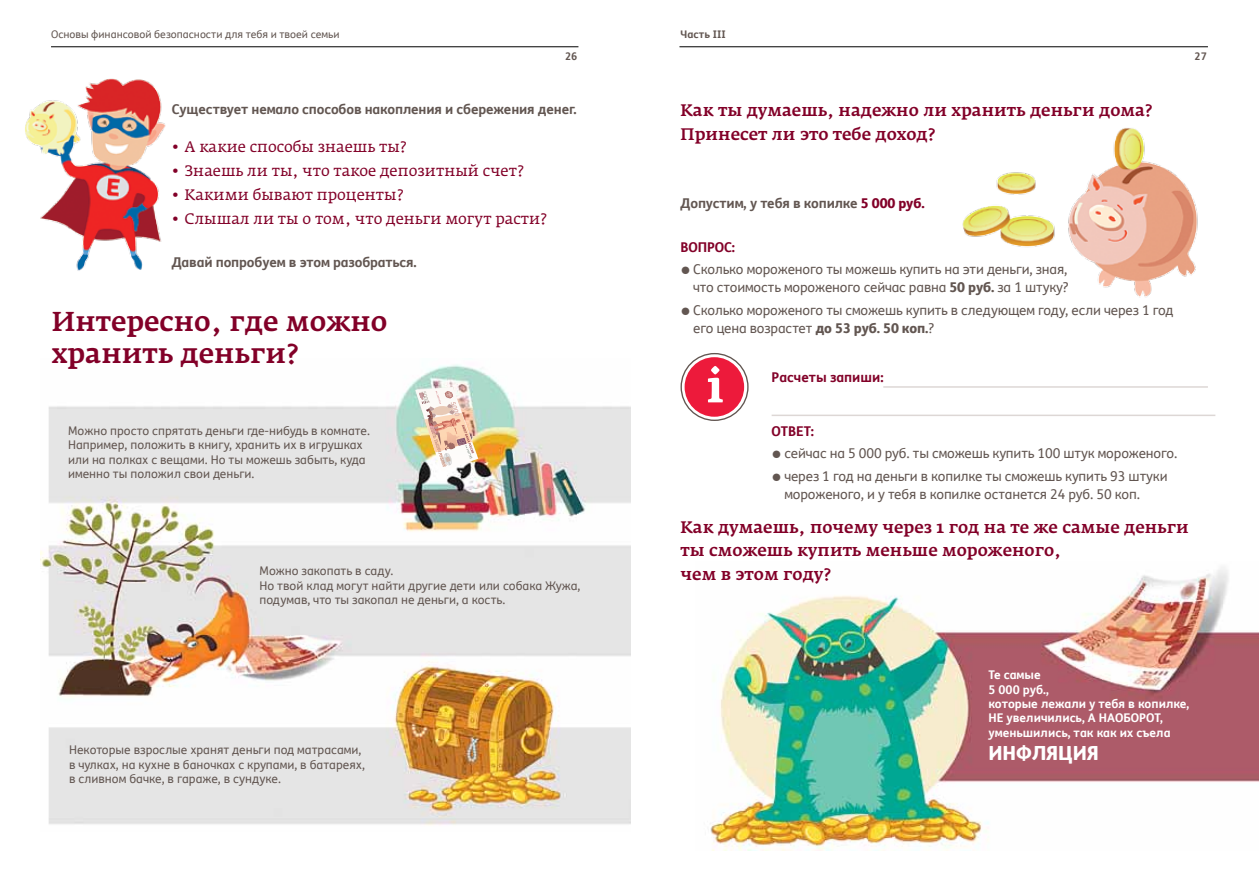
<style>
.page{position:relative;width:1259px;height:893px;background:#fff}
.page>*{position:absolute;margin:0;border:0;box-sizing:border-box;transform-origin:0 0}
.t1{font:500 27px/32.4px "Fedra Serif A Pro";color:#820028}
.t2{font:800 19.5px "FS Me Pro";color:#fff}
.t3{font:500 16.5px/23.9px "Fedra Serif A Pro";color:#820028}
.t4{font:15px "Fedra Serif A Pro";color:#820028}
.t5{font:13.5px/18px "FS Me Pro";letter-spacing:-.01em;color:#625651}
.t6{font:700 13.5px "FS Me Pro";letter-spacing:-.01em;color:#625651}
.t7{font:700 13.5px "FS Me Pro";color:#820028}
.t8{font:12px/14.4px "FS Me Pro";color:#625651}
.t9{font:700 12px/14.4px "FS Me Pro";color:#fff}
.t10{font:10.5px "FS Me Pro";color:#625651}
.t11{font:700 10.5px "FS Me Pro";color:#625651}
.s1{font-weight:800;color:#820028}
.s2{font-family:"Fedra Serif A Pro";font-weight:700}
.s3{font-weight:800}
</style>
<div class="page">
<hr style="left:51px;top:47px;width:527px;height:1px;background:#000">
<hr style="left:679px;top:47px;width:529px;height:1px;background:#000">
<img style="left:25px;top:78px;width:141px;height:193px">
<img style="left:40px;top:364px;width:590px;height:461px">
<img style="left:710px;top:567px;width:549px;height:283px">
<img style="left:962px;top:128px;width:236px;height:169px">
<svg style="left:681px;top:354px;width:67px;height:66px"></svg>
<div style="left:680px;top:353px;width:68px;height:68px;border:1px solid #625651;border-radius:50%"></div>
<div style="left:684px;top:357px;width:60px;height:60px;background:#ed1a3b;border-radius:50%"></div>
<svg style="left:708px;top:366px;width:15px;height:36px"></svg>
<hr style="left:883px;top:386px;width:325px;height:2px;background:#ddd7d5">
<hr style="left:771px;top:415px;width:444px;height:1px;background:#ddd7d5">
<img style="left:415px;top:387px;width:63px;height:85px">
<p class="t10" style="left:51px;top:27px;width:290px">Основы финансовой безопасности для тебя и твоей семьи</p>
<p class="t11" style="left:680px;top:26px;width:47px">Часть III</p>
<p class="t11" style="left:565px;top:48px;width:14px">26</p>
<p class="t11" style="left:1194px;top:48px;width:14px">27</p>
<p class="t6" style="left:172px;top:99px;width:406px">Существует немало способов накопления и сбережения денег.</p>
<p class="t4" style="left:172px;top:137px;width:236px">• А какие способы знаешь ты?</p>
<p class="t4" style="left:172px;top:161px;width:354px">• Знаешь ли ты, что такое депозитный счет?</p>
<p class="t4" style="left:172px;top:185px;width:233px">• Какими бывают проценты?</p>
<p class="t4" style="left:172px;top:209px;width:377px">• Слышал ли ты о том, что деньги могут расти?</p>
<p class="t6" style="left:172px;top:251px;width:247px">Давай попробуем в этом разобраться.</p>
<h1 class="t1" style="left:52px;top:305px;width:337px">Интересно, где можно хранить деньги?</h1>
<p class="t8" style="left:68px;top:423px;width:303px">Можно просто спрятать деньги где-нибудь в комнате.<br>Например, положить в книгу, хранить их в игрушках или на полках с вещами. Но ты можешь забыть, куда именно ты положил свои деньги.</p>
<p class="t8" style="left:259px;top:564px;width:322px">Можно закопать в саду.<br>Но твой клад могут найти другие дети или собака Жужа, подумав, что ты закопал не деньги, а кость.</p>
<p class="t8" style="left:69px;top:742px;width:297px">Некоторые взрослые хранят деньги под матрасами, в чулках, на кухне в баночках с крупами, в батареях, в сливном бачке, в гараже, в сундуке.</p>
<h3 class="t3" style="left:680px;top:98px;width:473px">Как ты думаешь, надежно ли хранить деньги дома?<br>Принесет ли это тебе доход?</h3>
<p class="t6" style="left:680px;top:192px;width:246px">Допустим, у тебя в копилке <span class="s1">5 000 руб.</span></p>
<p class="t7" style="left:680px;top:237px;width:56px">ВОПРОС:</p>
<p class="t5" style="left:680px;top:260px;width:389px;text-align:right"><span class="s2">●</span> Сколько мороженого ты можешь купить на эти деньги, зная, что стоимость мороженого сейчас равна <span class="s3">50 руб.</span> за 1 штуку?</p>
<p class="t5" style="left:693px;top:300px;width:481px;text-indent:-13px"><span class="s2">●</span> Сколько мороженого ты сможешь купить в следующем году, если через 1 год его цена возрастет <span class="s3">до 53 руб. 50 коп.</span>?</p>
<p class="t7" style="left:771px;top:367px;width:113px">Расчеты запиши:</p>
<p class="t7" style="left:771px;top:421px;width:44px">Отв ет:</p>
<p class="t5" style="left:771px;top:444px;width:407px"><span class="s2">●</span> сейчас на 5 000 руб. ты сможешь купить 100 штук мороженого.</p>
<p class="t5" style="left:784px;top:467px;width:385px;text-indent:-13px"><span class="s2">●</span> через 1 год на деньги в копилке ты сможешь купить 93 штуки мороженого, и у тебя в копилке останется 24 руб. 50 коп.</p>
<h3 class="t3" style="left:680px;top:515px;width:510px">Как думаешь, почему через 1 год на те же самые деньги ты сможешь купить меньше мороженого,<br>чем в этом году?</h3>
<p class="t9" style="left:988px;top:667px;width:203px">Те самые<br>5 000 руб.,<br>которые лежали у тебя в копилке, не увеличились, а нао</p>
<p class="t9" style="left:1123px;top:710px;width:16px">борот</p>
<p class="t9" style="left:988px;top:710px;width:184px;text-indent:172px">, уменьшились, так как их съела</p>
<h2 class="t2" style="left:988px;top:738px;width:112px">ИНФЛЯЦИЯ</h2>
</div>
